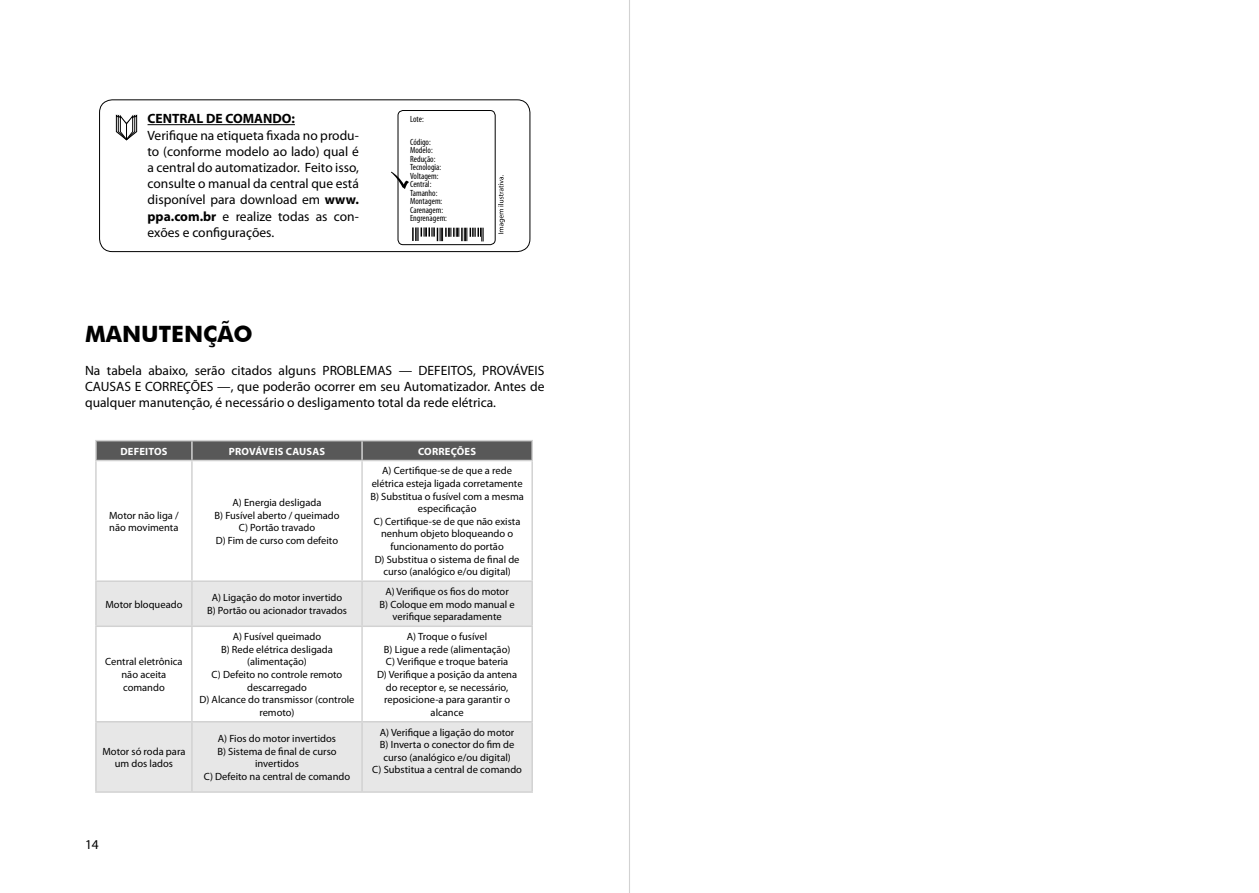
<style>
.page{position:relative;width:1259px;height:893px;background:#fff}
.page>*{position:absolute;margin:0;border:0;box-sizing:border-box;transform-origin:0 0}
.t1{font:700 22.5px "Futura BT";color:#000}
.t2{font:13.5px/16.2px "Myriad Pro";color:#000;text-align:justify}
.t3{font:700 13.5px "Myriad Pro";color:#000}
.t4{font:10.5px/12.6px "Myriad Pro";color:#000;text-align:center}
.t5{font:700 10.5px "Myriad Pro";letter-spacing:.02em;color:#fff}
.t6{font:condensed 9px "Myriad Pro";color:#000}
.s1{font-weight:700}
</style>
<div class="page">
<hr style="left:629px;top:0;width:1px;height:893px;background:#d2d2d2">
<div style="left:99px;top:99px;width:431px;height:153px;border:1px solid #000;border-radius:13px"></div>
<hr style="left:148px;top:124px;width:147px;height:1px;background:#000">
<svg style="left:115px;top:114px;width:22px;height:27px"></svg>
<svg style="left:97px;top:582px;width:434px;height:209px;fill:#e7e7e7"></svg>
<hr style="left:95px;top:440px;width:97px;height:1px;background:#d2d2d2">
<hr style="left:192px;top:440px;width:170px;height:1px;background:#d2d2d2">
<hr style="left:362px;top:440px;width:171px;height:1px;background:#d2d2d2">
<svg style="left:95px;top:441px;width:438px;height:19px;background:#5d5d5d"></svg>
<hr style="left:95px;top:460px;width:97px;height:1px;background:#d2d2d2">
<hr style="left:95px;top:461px;width:2px;height:119px;background:#d2d2d2">
<hr style="left:192px;top:460px;width:170px;height:1px;background:#d2d2d2">
<hr style="left:191px;top:461px;width:2px;height:119px;background:#d2d2d2">
<hr style="left:362px;top:460px;width:171px;height:1px;background:#d2d2d2">
<hr style="left:361px;top:461px;width:2px;height:119px;background:#d2d2d2">
<hr style="left:531px;top:461px;width:2px;height:119px;background:#d2d2d2">
<hr style="left:95px;top:580px;width:97px;height:2px;background:#d2d2d2">
<hr style="left:95px;top:582px;width:2px;height:43px;background:#d2d2d2">
<hr style="left:192px;top:580px;width:170px;height:2px;background:#d2d2d2">
<hr style="left:191px;top:582px;width:2px;height:43px;background:#d2d2d2">
<hr style="left:362px;top:580px;width:171px;height:2px;background:#d2d2d2">
<hr style="left:361px;top:582px;width:2px;height:43px;background:#d2d2d2">
<hr style="left:531px;top:582px;width:2px;height:43px;background:#d2d2d2">
<hr style="left:95px;top:625px;width:97px;height:2px;background:#d2d2d2">
<hr style="left:95px;top:627px;width:2px;height:94px;background:#d2d2d2">
<hr style="left:192px;top:625px;width:170px;height:2px;background:#d2d2d2">
<hr style="left:191px;top:627px;width:2px;height:94px;background:#d2d2d2">
<hr style="left:362px;top:625px;width:171px;height:2px;background:#d2d2d2">
<hr style="left:361px;top:627px;width:2px;height:94px;background:#d2d2d2">
<hr style="left:531px;top:627px;width:2px;height:94px;background:#d2d2d2">
<hr style="left:95px;top:721px;width:97px;height:1px;background:#d2d2d2">
<hr style="left:95px;top:722px;width:2px;height:69px;background:#d2d2d2">
<hr style="left:192px;top:721px;width:170px;height:1px;background:#d2d2d2">
<hr style="left:191px;top:722px;width:2px;height:69px;background:#d2d2d2">
<hr style="left:362px;top:721px;width:171px;height:1px;background:#d2d2d2">
<hr style="left:361px;top:722px;width:2px;height:69px;background:#d2d2d2">
<hr style="left:531px;top:722px;width:2px;height:69px;background:#d2d2d2">
<hr style="left:95px;top:791px;width:97px;height:2px;background:#d2d2d2">
<hr style="left:192px;top:791px;width:170px;height:2px;background:#d2d2d2">
<hr style="left:362px;top:791px;width:171px;height:2px;background:#d2d2d2">
<div style="left:398px;top:110px;width:97px;height:135px;border:1px solid #000;border-radius:5px"></div>
<svg style="left:391px;top:172px;width:18px;height:17px"></svg>
<svg style="left:412px;top:227px;width:72px;height:14px"></svg>
<svg style="left:498px;top:175px;width:7px;height:59px"></svg>
<p class="t3" style="left:148px;top:110px;width:149px">CENTRAL DE COMANDO:</p>
<p class="t2" style="left:148px;top:127px;width:213px">Verifique na etiqueta fixada no produ&shy;to (conforme modelo ao lado) qual é a central do automatizador. Feito isso, consulte o manual da central que está disponível para download em <span class="s1">www. ppa.com.br</span> e realize todas as con&shy;exões e configurações.</p>
<p class="t6" style="left:410px;top:113px;width:15px">Lote:</p>
<p class="t6" style="left:410px;top:136px;width:22px">Código:</p>
<p class="t6" style="left:410px;top:145px;width:24px">Modelo:</p>
<p class="t6" style="left:410px;top:153px;width:27px">Redução:</p>
<p class="t6" style="left:410px;top:162px;width:33px">Tecnologia:</p>
<p class="t6" style="left:410px;top:170px;width:30px">Voltagem:</p>
<p class="t6" style="left:410px;top:179px;width:23px">Central:</p>
<p class="t6" style="left:410px;top:187px;width:29px">Tamanho:</p>
<p class="t6" style="left:410px;top:196px;width:34px">Montagem:</p>
<p class="t6" style="left:410px;top:204px;width:35px">Carenagem:</p>
<p class="t6" style="left:410px;top:213px;width:38px">Engrenagem:</p>
<p class="t1" style="left:85px;top:320px;width:169px">MANUTENÇÃO</p>
<p class="t2" style="left:85px;top:362px;width:461px">Na tabela abaixo, serão citados alguns PROBLEMAS — DEFEITOS, PROVÁVEIS CAUSAS E CORREÇÕES —, que poderão ocorrer em seu Automatizador. Antes de qualquer manutenção, é necessário o desligamento total da rede elétrica.</p>
<p class="t5" style="left:120px;top:444px;width:49px">DEFEITOS</p>
<p class="t5" style="left:229px;top:444px;width:98px">PROVÁVEIS CAUSAS</p>
<p class="t5" style="left:418px;top:444px;width:59px">CORREÇÕES</p>
<p class="t4" style="left:109px;top:508px;width:71px;text-align:left">Motor não liga / não movimenta</p>
<p class="t4" style="left:232px;top:496px;width:90px">A) Energia desligada</p>
<p class="t4" style="left:214px;top:508px;width:127px">B) Fusível aberto / queimado</p>
<p class="t4" style="left:239px;top:521px;width:78px">C) Portão travado</p>
<p class="t4" style="left:216px;top:534px;width:124px">D) Fim de curso com defeito</p>
<p class="t4" style="left:105px;top:598px;width:79px">Motor bloqueado</p>
<p class="t4" style="left:105px;top:655px;width:79px">Central eletrônica não aceita comando</p>
<p class="t4" style="left:102px;top:744px;width:85px">Motor só roda para um dos lados</p>
<p class="t4" style="left:212px;top:591px;width:132px">A) Ligação do motor invertido</p>
<p class="t4" style="left:207px;top:604px;width:141px">B) Portão ou acionador travados</p>
<p class="t4" style="left:233px;top:630px;width:90px">A) Fusível queimado</p>
<p class="t4" style="left:221px;top:643px;width:113px">B) Rede elétrica desligada (alimentação)</p>
<p class="t4" style="left:212px;top:668px;width:132px">C) Defeito no controle remoto descarregado</p>
<p class="t4" style="left:199px;top:693px;width:156px">D) Alcance do transmissor (controle remoto)</p>
<p class="t4" style="left:218px;top:732px;width:120px">A) Fios do motor invertidos</p>
<p class="t4" style="left:217px;top:744px;width:121px">B) Sistema de final de curso invertidos</p>
<p class="t4" style="left:204px;top:770px;width:148px">C) Defeito na central de comando</p>
<p class="t4" style="left:372px;top:464px;width:152px">A) Certifique-se de que a rede elétrica esteja ligada corretamente</p>
<p class="t4" style="left:370px;top:490px;width:155px">B) Substitua o fusível com a mesma especificação</p>
<p class="t4" style="left:374px;top:515px;width:148px">C) Certifique-se de que não exista nenhum objeto bloqueando o funcionamento do portão</p>
<p class="t4" style="left:375px;top:553px;width:146px">D) Substitua o sistema de final de curso (analógico e/ou digital)</p>
<p class="t4" style="left:385px;top:585px;width:125px">A) Verifique os fios do motor</p>
<p class="t4" style="left:379px;top:598px;width:137px">B) Coloque em modo manual e verifique separadamente</p>
<p class="t4" style="left:407px;top:630px;width:82px">A) Troque o fusível</p>
<p class="t4" style="left:384px;top:643px;width:128px">B) Ligue a rede (alimentação)</p>
<p class="t4" style="left:386px;top:655px;width:124px">C) Verifique e troque bateria</p>
<p class="t4" style="left:377px;top:668px;width:142px">D) Verifique a posição da antena do receptor e, se necessário, reposicione-a para garantir o alcance</p>
<p class="t4" style="left:380px;top:726px;width:136px">A) Verifique a ligação do motor</p>
<p class="t4" style="left:380px;top:738px;width:136px">B) Inverta o conector do fim de curso (analógico e/ou digital)</p>
<p class="t4" style="left:372px;top:763px;width:151px">C) Substitua a central de comando</p>
<p class="t2" style="left:85px;top:836px;width:15px">14</p>
</div>
